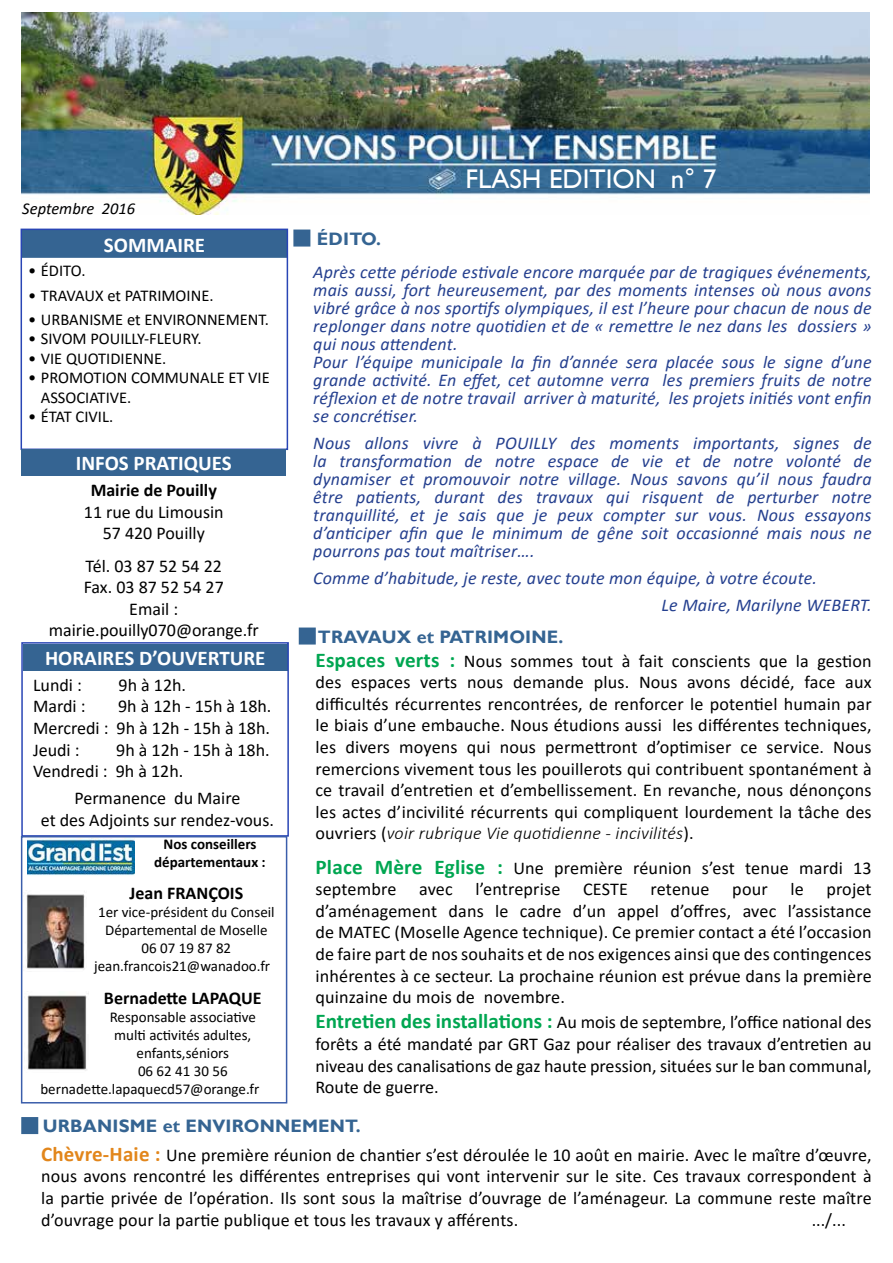
<style>
.page{position:relative;width:893px;height:1263px;background:#fff}
.page>*{position:absolute;margin:0;border:0;box-sizing:border-box;transform-origin:0 0}
.t1{font:27px "Gill Sans";color:#fff}
.t2{font:700 21px "Calibri";color:#fff}
.t3{font:18px/21.6px "Calibri";color:#000;text-align:justify}
.t4{font:italic 18px/18px "Calibri";letter-spacing:.01em;color:#25408f}
.t5{font:700 18px "Gill Sans";letter-spacing:.01em;color:#356492}
.t6{font:700 18px "Calibri";color:#000}
.t7{font:16.5px/19.5px "Calibri";color:#000}
.t8{font:italic 16.5px "Calibri";color:#000}
.t9{font:15px/18px "Calibri";color:#000;text-align:center}
.t10{font:700 15px/18px "Calibri";color:#000;text-align:center}
.s1{font-weight:700;font-size:21px;color:#00a651}
.s2{font-weight:300;font-style:italic}
.s3{font-weight:700;font-size:21px;color:#e2861b}
</style>
<div class="page">
<img style="left:21px;top:12px;width:849px;height:203px">
<div style="left:22px;top:230px;width:265px;height:28px;background:#356492"></div>
<div style="left:21px;top:229px;width:267px;height:221px;border:2px solid #2945b5"></div>
<div style="left:293px;top:230px;width:17px;height:17px;background:#356492;border:2px solid #356492"></div>
<div style="left:21px;top:449px;width:265px;height:27px;background:#356492"></div>
<div style="left:23px;top:644px;width:265px;height:27px;background:#356492"></div>
<div style="left:21px;top:642px;width:268px;height:195px;border:2px solid #2945b5"></div>
<div style="left:299px;top:627px;width:17px;height:17px;background:#356492;border:2px solid #356492"></div>
<div style="left:21px;top:1117px;width:17px;height:17px;background:#356492;border:2px solid #356492"></div>
<div style="left:21px;top:836px;width:266px;height:267px;border:2px solid #3b5eab"></div>
<img style="left:28px;top:838px;width:106px;height:37px">
<img style="left:23px;top:891px;width:62px;height:81px">
<img style="left:27px;top:995px;width:60px;height:76px">
<p class="t8" style="left:22px;top:197px;width:114px">Septembre 2016</p>
<p class="t2" style="left:104px;top:230px;width:103px">SOMMAIRE</p>
<p class="t7" style="left:28px;top:261px;width:59px">• ÉDITO.</p>
<p class="t7" style="left:28px;top:285px;width:187px">• TRAVAUX et PATRIMOINE.</p>
<p class="t7" style="left:28px;top:309px;width:243px">• URBANISME et ENVIRONNEMENT.</p>
<p class="t7" style="left:28px;top:329px;width:175px">• SIVOM POUILLY-FLEURY.</p>
<p class="t7" style="left:28px;top:348px;width:140px">• VIE QUOTIDIENNE.</p>
<p class="t7" style="left:41px;top:368px;width:231px;text-indent:-13px">• PROMOTION COMMUNALE ET VIE<br>ASSOCIATIVE.</p>
<p class="t7" style="left:28px;top:407px;width:87px">• ÉTAT CIVIL.</p>
<p class="t2" style="left:76px;top:449px;width:157px">INFOS PRATIQUES</p>
<p class="t6" style="left:91px;top:477px;width:128px">Mairie de Pouilly</p>
<p class="t3" style="left:84px;top:500px;width:141px;text-align:center">11 rue du Limousin<br>57 420 Pouilly</p>
<p class="t3" style="left:49px;top:554px;width:212px;text-align:center">Tél. 03 87 52 54 22<br>Fax. 03 87 52 54 27<br>Email : mairie.pouilly070@orange.fr</p>
<p class="t2" style="left:45px;top:643px;width:222px">HORAIRES D’OUVERTURE</p>
<p class="t3" style="left:33px;top:674px;width:50px">Lundi :</p>
<p class="t3" style="left:119px;top:674px;width:69px">9h à 12h.</p>
<p class="t3" style="left:33px;top:695px;width:54px">Mardi :</p>
<p class="t3" style="left:33px;top:695px;width:240px;text-indent:85px">9h à 12h - 15h à 18h.<br>Mercredi : 9h à 12h - 15h à 18h.<br>Jeudi :</p>
<p class="t3" style="left:33px;top:738px;width:238px;text-indent:83px">9h à 12h - 15h à 18h.<br>Vendredi : 9h à 12h.</p>
<p class="t3" style="left:41px;top:787px;width:235px;text-align:center">Permanence du Maire<br>et des Adjoints sur rendez-vous.</p>
<p class="t10" style="left:154px;top:834px;width:113px">Nos conseillers départementaux :</p>
<p class="t6" style="left:130px;top:880px;width:115px">Jean FRANÇOIS</p>
<p class="t9" style="left:94px;top:903px;width:182px">1er vice-président du Conseil<br>Départemental de Moselle<br>06 07 19 87 82 jean.francois21@wanadoo.fr</p>
<p class="t6" style="left:104px;top:985px;width:159px">Bernadette LAPAQUE</p>
<p class="t9" style="left:110px;top:1007px;width:148px">Responsable associative</p>
<p class="t9" style="left:114px;top:1025px;width:139px">multi activités adultes,</p>
<p class="t9" style="left:137px;top:1043px;width:94px">enfants,séniors</p>
<p class="t9" style="left:138px;top:1061px;width:91px">06 62 41 30 56</p>
<p class="t9" style="left:40px;top:1079px;width:220px">bernadette.lapaquecd57@orange.fr</p>
<p class="t5" style="left:317px;top:228px;width:66px">ÉDITO.</p>
<h1 class="t1" style="left:466px;top:164px;width:252px">FLASH EDITION n° 7</h1>
<p class="t4" style="left:313px;top:262px;width:560px">Après cette période estivale encore marquée par de tragiques événements, mais aussi, fort heureusement, par des moments intenses où nous avons vibré grâce à nos sportifs olympiques, il est l’heure pour chacun de nous de replonger dans notre quotidien et de « remettre le nez dans les dossiers » qui nous attendent.<br>Pour l’équipe municipale la fin d’année sera placée sous le signe d’une grande activité. En effet, cet automne verra les premiers fruits de notre réflexion et de notre travail arriver à maturité, les projets initiés vont enfin se concrétiser.</p>
<p class="t4" style="left:313px;top:433px;width:560px;text-align:justify">Nous allons vivre à POUILLY des moments importants, signes de la transformation de notre espace de vie et de notre volonté de dynamiser et promouvoir notre village. Nous savons qu’il nous faudra être patients, durant des travaux qui risquent de perturber notre tranquillité, et je sais que je peux compter sur vous. Nous essayons d’anticiper afin que le minimum de gêne soit occasionné mais nous ne pourrons pas tout maîtriser….</p>
<p class="t4" style="left:662px;top:564px;width:212px;line-height:27px;text-indent:-348px">Comme d’habitude, je reste, avec toute mon équipe, à votre écoute.<br>Le Maire, Marilyne WEBERT.</p>
<p class="t5" style="left:318px;top:626px;width:247px">TRAVAUX et PATRIMOINE.</p>
<p class="t3" style="left:315px;top:649px;width:558px"><span class="s1">Espaces verts :</span> Nous sommes tout à fait conscients que la gestion des espaces verts nous demande plus. Nous avons décidé, face aux difficultés récurrentes rencontrées, de renforcer le potentiel humain par le biais d’une embauche. Nous étudions aussi les différentes techniques, les divers moyens qui nous permettront d’optimiser ce service. Nous remercions vivement tous les pouillerots qui contribuent spontanément à ce travail d’entretien et d’embellissement. En revanche, nous dénonçons les actes d’incivilité récurrents qui compliquent lourdement la tâche des ouvriers (<span class="s2">voir rubrique Vie quotidienne - incivilités</span>).</p>
<p class="t3" style="left:315px;top:856px;width:558px"><span class="s1">Place Mère Eglise :</span> Une première réunion s’est tenue mardi 13 septembre</p>
<p class="t3" style="left:419px;top:878px;width:35px">avec</p>
<p class="t3" style="left:475px;top:878px;width:87px">l’entreprise</p>
<p class="t3" style="left:583px;top:878px;width:46px">CESTE</p>
<p class="t3" style="left:651px;top:878px;width:61px">retenue</p>
<p class="t3" style="left:732px;top:878px;width:37px">pour</p>
<p class="t3" style="left:790px;top:878px;width:15px">le</p>
<p class="t3" style="left:315px;top:878px;width:558px;text-indent:511px">projet d’aménagement dans le cadre d’un appel d’offres, avec l’assistance de MATEC (Moselle Agence technique). Ce premier contact a été l’occasion de faire part de nos souhaits et de nos exigences ainsi que des contingences inhérentes à ce secteur. La prochaine réunion est prévue dans la première quinzaine du mois de novembre.</p>
<p class="t3" style="left:315px;top:1011px;width:558px"><span class="s1">Entretien des installations :</span> Au mois de septembre, l’office national des forêts a été mandaté par GRT Gaz pour réaliser des travaux d’entretien au niveau des canalisations de gaz haute pression, situées sur le ban communal, Route de guerre.</p>
<p class="t5" style="left:43px;top:1115px;width:319px">URBANISME et ENVIRONNEMENT.</p>
<p class="t3" style="left:41px;top:1143px;width:832px"><span class="s3">Chèvre-Haie :</span> Une première réunion de chantier s’est déroulée le 10 août en mairie. Avec le maître d’œuvre, nous avons rencontré les différentes entreprises qui vont intervenir sur le site. Ces travaux correspondent à la partie privée de l’opération. Ils sont sous la maîtrise d’ouvrage de l’aménageur. La commune reste maître d’ouvrage pour la partie publique et tous les travaux y afférents.</p>
<p class="t3" style="left:812px;top:1208px;width:36px">.../...</p>
</div>
